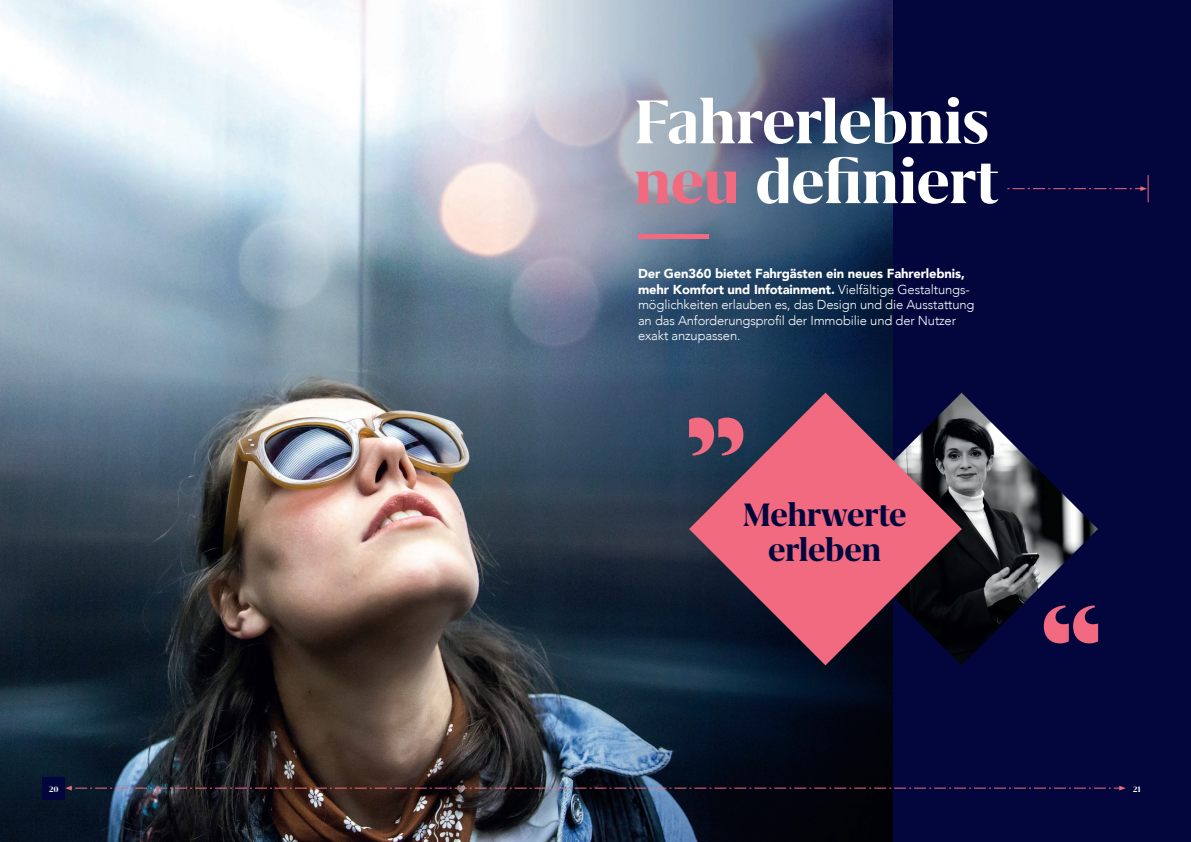
<style>
.page{position:relative;width:1191px;height:842px;background:#fff}
.page>*{position:absolute;margin:0;border:0;box-sizing:border-box;transform-origin:0 0}
.t1{font:700 71.2px/59.8px "Grifo M";letter-spacing:-.01em;color:#fff}
.t2{font:700 37.4px/35.4px "Grifo M";letter-spacing:-.015em;color:#02063d;text-align:center}
.t3{font:300 13px/15.6px "Avenir";letter-spacing:-.01em;color:#fff}
.t4{font:700 9px "Grifo M";color:#fff}
.s1{color:#f16a80}
.s2{font-weight:900}
</style>
<div class="page">
<img style="left:0;top:0;width:893px;height:842px">
<div style="left:893px;top:0;width:298px;height:842px;background:#02063d"></div>
<hr style="left:638px;top:234px;width:70px;height:4px;background:#f16a80">
<img style="left:962px;top:393px;width:136px;height:272px">
<svg style="left:689px;top:393px;width:273px;height:272px;fill:#f16a80"></svg>
<img style="left:65px;top:786px;width:1060px;height:4px">
<div style="left:43px;top:777px;width:22px;height:22px;background:#02063d"></div>
<svg style="left:1007px;top:175px;width:141px;height:27px"></svg>
<svg style="left:1043px;top:605px;width:55px;height:38px"></svg>
<svg style="left:689px;top:418px;width:54px;height:38px"></svg>
<h1 class="t1" style="left:634px;top:91px;width:366px">Fahrerlebnis <span class="s1">neu</span> definiert</h1>
<p class="t3" style="left:638px;top:266px;width:338px"><span class="s2">Der Gen360 bietet Fahrgästen ein neues Fahrerlebnis, mehr Komfort und Infotainment.</span> Vielfältige Gestaltungs&shy;möglichkeiten erlauben es, das Design und die Ausstattung an das Anforderungsprofil der Immobilie und der Nutzer exakt anzupassen.</p>
<h2 class="t2" style="left:742px;top:497px;width:165px">Mehrwerte erleben</h2>
<p class="t4" style="left:49px;top:784px;width:11px">20</p>
<p class="t4" style="left:1133px;top:784px;width:9px">21</p>
</div>
